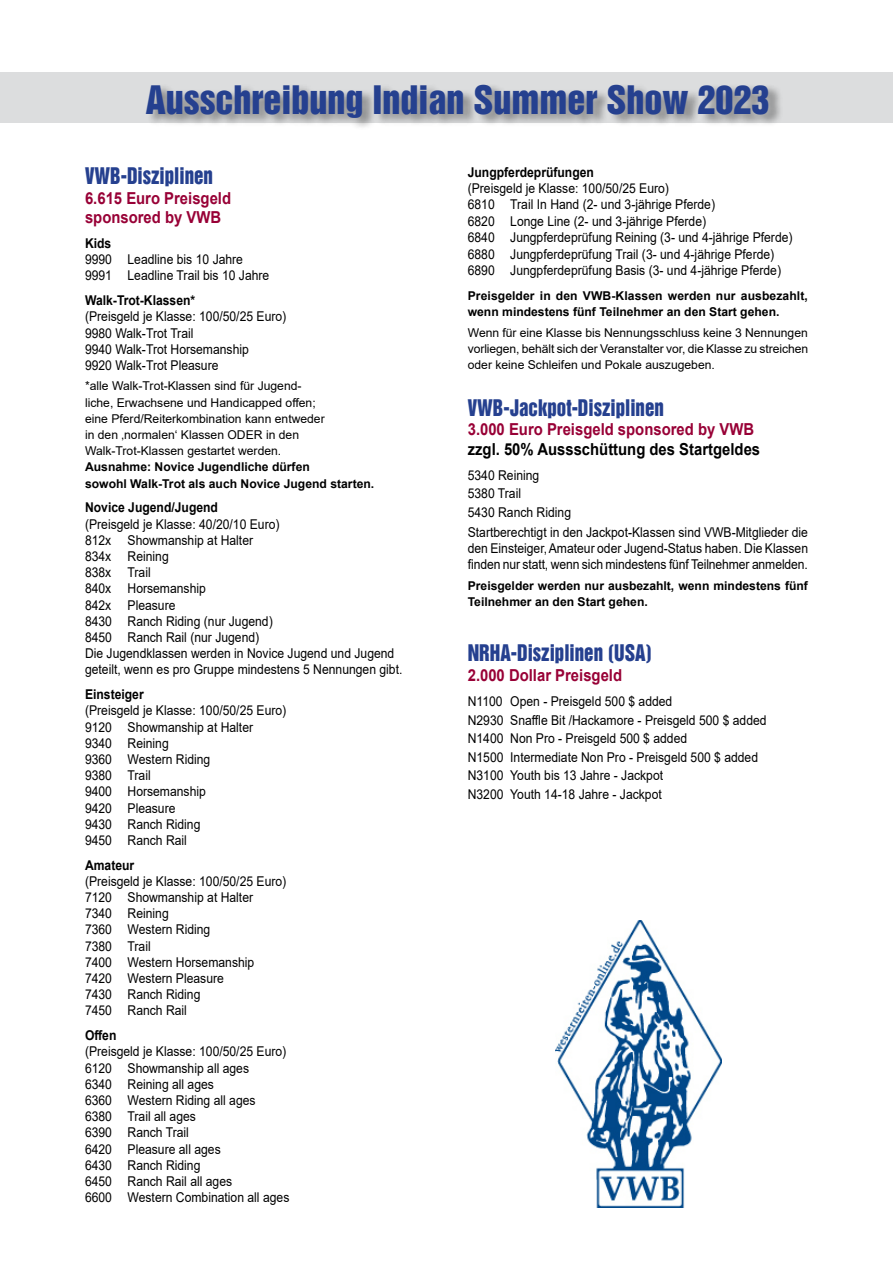
<style>
.page{position:relative;width:893px;height:1263px;background:#fff}
.page>*{position:absolute;margin:0;border:0;box-sizing:border-box;transform-origin:0 0}
.t1{font:36px "Switzerland Inserat Plain";color:#25408f}
.t2{font:21px "Switzerland Inserat Plain";color:#25408f;scale:.9 1}
.t3{font:700 16.5px/19.8px "Arial";color:#980036;scale:.9 1}
.t4{font:700 16.5px "Arial";color:#000;scale:.9 1}
.t5{font:13.5px/16.2px "Arial";color:#000;scale:.9 1}
.t6{font:700 13.5px "Arial";color:#000;scale:.9 1}
.t7{font:12.15px/16.2px "Arial";color:#000}
.t8{font:700 12.15px/16.2px "Arial";color:#000}
</style>
<div class="page">
<div style="left:0;top:73px;width:893px;height:50px;background:#dcddde"></div>
<div style="left:146px;top:83px;width:638px;height:48px;background:#000;opacity:.4"></div>
<img style="left:555px;top:920px;width:167px;height:287px">
<h1 class="t1" style="left:146px;top:79px;width:625px">Ausschreibung Indian Summer Show 2023</h1>
<h2 class="t2" style="left:85px;top:163px;width:144px">VWB-Disziplinen</h2>
<p class="t3" style="left:85px;top:188px;width:164px">6.615 Euro Preisgeld sponsored by VWB</p>
<p class="t6" style="left:85px;top:234px;width:31px">Kids</p>
<p class="t5" style="left:85px;top:251px;width:206px">9990 Leadline bis 10 Jahre<br>9991 Leadline Trail bis 10 Jahre</p>
<p class="t6" style="left:85px;top:291px;width:124px">Walk-Trot-Klassen*</p>
<p class="t5" style="left:85px;top:308px;width:225px">(Preisgeld je Klasse: 100/50/25 Euro)<br>9980 Walk-Trot Trail<br>9940 Walk-Trot Horsemanship<br>9920 Walk-Trot Pleasure</p>
<p class="t7" style="left:85px;top:378px;width:241px">*alle Walk-Trot-Klassen sind für Jugend&shy;liche, Erwachsene und Handicapped offen; eine Pferd/Reiterkombination kann entweder in den ‚normalen‘ Klassen ODER in den Walk-Trot-Klassen gestartet werden.</p>
<p class="t8" style="left:85px;top:459px;width:291px">Ausnahme: Novice Jugendliche dürfen<br>sowohl Walk-Trot als auch Novice Jugend starten.</p>
<p class="t6" style="left:85px;top:498px;width:149px">Novice Jugend/Jugend</p>
<p class="t5" style="left:85px;top:516px;width:354px">(Preisgeld je Klasse: 40/20/10 Euro)<br>812x Showmanship at Halter<br>834x Reining<br>838x Trail<br>840x Horsemanship<br>842x Pleasure<br>8430 Ranch Riding (nur Jugend)<br>8450 Ranch Rail (nur Jugend)<br>Die Jugendklassen werden in Novice Jugend und Jugend geteilt, wenn es pro Gruppe mindestens 5 Nennungen gibt.</p>
<p class="t6" style="left:85px;top:685px;width:67px">Einsteiger</p>
<p class="t5" style="left:85px;top:702px;width:225px">(Preisgeld je Klasse: 100/50/25 Euro)<br>9120 Showmanship at Halter<br>9340 Reining<br>9360 Western Riding<br>9380 Trail<br>9400 Horsemanship<br>9420 Pleasure<br>9430 Ranch Riding<br>9450 Ranch Rail</p>
<p class="t6" style="left:85px;top:855px;width:56px">Amateur</p>
<p class="t5" style="left:85px;top:873px;width:225px">(Preisgeld je Klasse: 100/50/25 Euro)<br>7120 Showmanship at Halter<br>7340 Reining<br>7360 Western Riding<br>7380 Trail<br>7400 Western Horsemanship<br>7420 Western Pleasure<br>7430 Ranch Riding<br>7450 Ranch Rail</p>
<p class="t6" style="left:85px;top:1026px;width:36px">Offen</p>
<p class="t5" style="left:85px;top:1043px;width:229px">(Preisgeld je Klasse: 100/50/25 Euro)<br>6120 Showmanship all ages<br>6340 Reining all ages<br>6360 Western Riding all ages<br>6380 Trail all ages<br>6390 Ranch Trail<br>6420 Pleasure all ages<br>6430 Ranch Riding<br>6450 Ranch Rail all ages<br>6600 Western Combination all ages</p>
<p class="t6" style="left:468px;top:162px;width:142px">Jungpferdeprüfungen</p>
<p class="t5" style="left:468px;top:180px;width:362px">(Preisgeld je Klasse: 100/50/25 Euro)<br>6810 Trail In Hand (2- und 3-jährige Pferde)<br>6820 Longe Line (2- und 3-jährige Pferde)<br>6840 Jungpferdeprüfung Reining (3- und 4-jährige Pferde)<br>6880 Jungpferdeprüfung Trail (3- und 4-jährige Pferde)<br>6890 Jungpferdeprüfung Basis (3- und 4-jährige Pferde)</p>
<p class="t8" style="left:468px;top:288px;width:342px">Preisgelder in den VWB-Klassen werden nur ausbezahlt, wenn mindestens fünf Teilnehmer an den Start gehen.</p>
<p class="t7" style="left:468px;top:324px;width:342px;text-align:justify">Wenn für eine Klasse bis Nennungsschluss keine 3 Nennungen vorliegen, behält sich der Veranstalter vor, die Klasse zu streichen oder keine Schleifen und Pokale auszugeben.</p>
<h2 class="t2" style="left:468px;top:395px;width:220px">VWB-Jackpot-Disziplinen</h2>
<p class="t3" style="left:468px;top:420px;width:320px">3.000 Euro Preisgeld sponsored by VWB</p>
<p class="t4" style="left:468px;top:438px;width:326px">zzgl. 50% Aussschüttung des Startgeldes</p>
<p class="t5" style="left:468px;top:466px;width:116px;line-height:18.3px">5340 Reining<br>5380 Trail<br>5430 Ranch Riding</p>
<p class="t5" style="left:468px;top:524px;width:380px;text-align:justify">Startberechtigt in den Jackpot-Klassen sind VWB-Mitglieder die den Einsteiger, Amateur oder Jugend-Status haben. Die Klassen finden nur statt, wenn sich mindestens fünf Teilnehmer anmelden.</p>
<p class="t8" style="left:468px;top:578px;width:342px">Preisgelder werden nur ausbezahlt, wenn mindestens fünf<br>Teilnehmer an den Start gehen.</p>
<h2 class="t2" style="left:468px;top:640px;width:206px">NRHA-Disziplinen (USA)</h2>
<p class="t3" style="left:468px;top:665px;width:173px">2.000 Dollar Preisgeld</p>
<p class="t5" style="left:468px;top:692px;width:334px;line-height:18.6px">N1100 Open - Preisgeld 500 $ added<br>N2930 Snaffle Bit /Hackamore - Preisgeld 500 $ added N1400 Non Pro - Preisgeld 500 $ added<br>N1500 Intermediate Non Pro - Preisgeld 500 $ added N3100 Youth bis 13 Jahre - Jackpot<br>N3200 Youth 14-18 Jahre - Jackpot</p>
</div>
